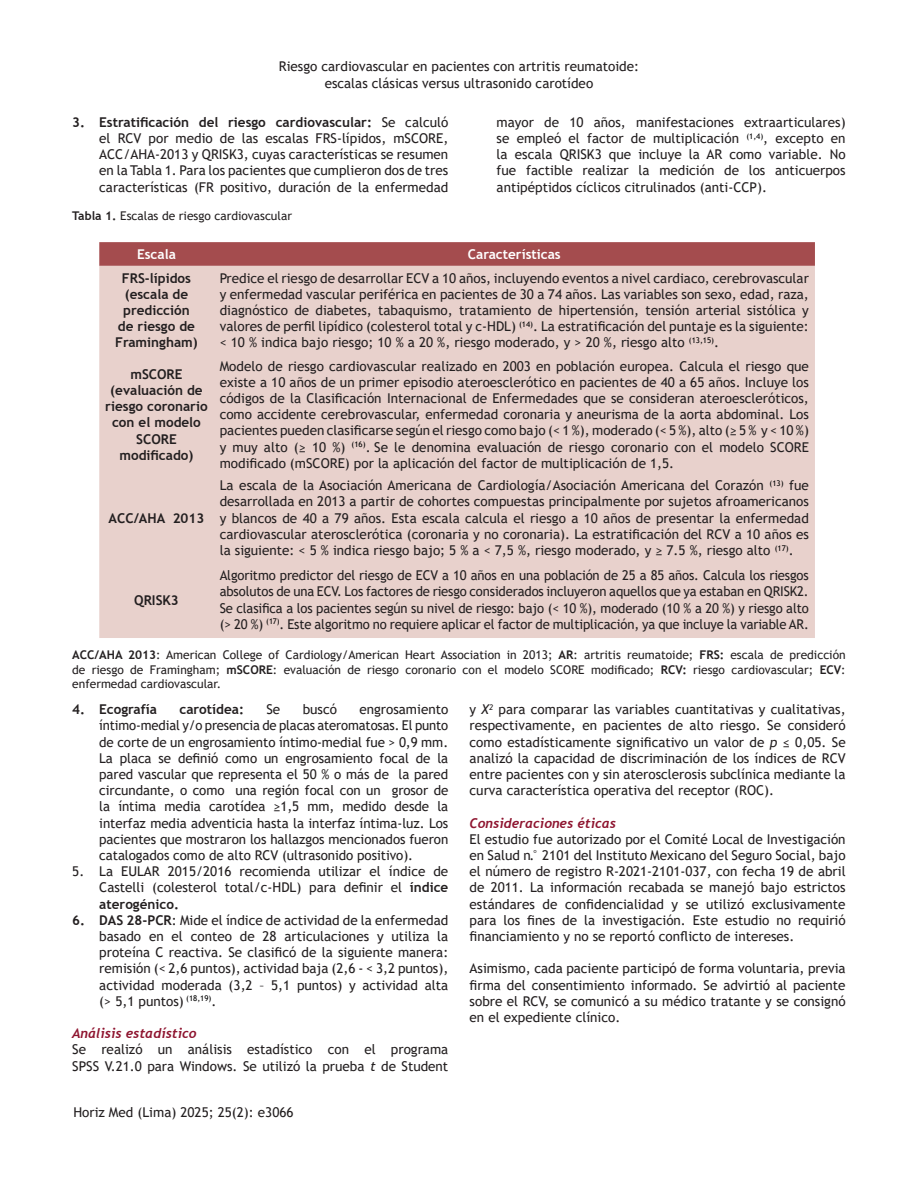
<style>
.page{position:relative;width:918px;height:1188px;background:#fff}
.page>*{position:absolute;margin:0;border:0;box-sizing:border-box;transform-origin:0 0}
.Texto{font:13.5px/16.2px "Trebuchet MS";color:#231f20;text-align:justify}
.Texto-2{font:700 13.5px/16.2px "Trebuchet MS";color:#231f20;text-align:center}
.Texto-3{font:italic 700 13.5px "Trebuchet";color:#8e142f}
.Texto-4{font:700 13.5px "Trebuchet MS";color:#fff}
.Texto-5{font:12px/14.4px "Trebuchet MS";color:#231f20;text-align:justify}
.s1{font-weight:700}
.s2{font-style:italic}
</style>
<div class="page">
<svg style="left:99px;top:242px;width:716px;height:24px;background:#a54e50"></svg>
<div style="left:99px;top:266px;width:716px;height:372px;background:#e8d1cc"></div>
<p class="Texto" style="left:279px;top:58px;width:362px;text-align:center">Riesgo cardiovascular en pacientes con artritis reumatoide: escalas clásicas versus ultrasonido carotídeo</p>
<p class="Texto" style="left:99px;top:114px;width:351px;text-indent:-27px"><span class="s1">3. Estratificación del riesgo cardiovascular:</span> Se calculó el RCV por medio de las escalas FRS-lípidos, mSCORE, ACC/AHA-2013 y QRISK3, cuyas características se resumen en la Tabla 1. Para los pacientes que cumplieron dos de tres características (FR positivo, duración de la enfermedad</p>
<p class="Texto" style="left:497px;top:114px;width:351px">mayor de 10 años, manifestaciones extraarticulares) se empleó el factor de multiplicación <sup>(1,4)</sup>, excepto en la escala QRISK3 que incluye la AR como variable. No fue factible realizar la medición de los anticuerpos antipéptidos cíclicos citrulinados (anti-CCP).</p>
<p class="Texto-5" style="left:72px;top:208px;width:221px"><span class="s1">Tabla 1.</span> Escalas de riesgo cardiovascular</p>
<p class="Texto-4" style="left:137px;top:246px;width:40px">Escala</p>
<p class="Texto-4" style="left:468px;top:246px;width:94px">Características</p>
<p class="Texto-2" style="left:115px;top:270px;width:84px">FRS-lípidos (escala de predicción de riesgo de<br>Framingham)</p>
<p class="Texto" style="left:220px;top:270px;width:591px">Predice el riesgo de desarrollar ECV a 10 años, incluyendo eventos a nivel cardiaco, cerebrovascular y enfermedad vascular periférica en pacientes de 30 a 74 años. Las variables son sexo, edad, raza, diagnóstico de diabetes, tabaquismo, tratamiento de hipertensión, tensión arterial sistólica y valores de perfil lipídico (colesterol total y c-HDL) <sup>(14)</sup>. La estratificación del puntaje es la siguiente: &lt; 10 % indica bajo riesgo; 10 % a 20 %, riesgo moderado, y &gt; 20 %, riesgo alto <sup>(13,15)</sup>.</p>
<p class="Texto-2" style="left:130px;top:366px;width:54px">mSCORE</p>
<p class="Texto-2" style="left:105px;top:382px;width:104px">(evaluación de riesgo coronario con el modelo<br>SCORE modificado)</p>
<p class="Texto" style="left:220px;top:358px;width:591px">Modelo de riesgo cardiovascular realizado en 2003 en población europea. Calcula el riesgo que existe a 10 años de un primer episodio ateroesclerótico en pacientes de 40 a 65 años. Incluye los códigos de la Clasificación Internacional de Enfermedades que se consideran ateroescleróticos, como accidente cerebrovascular, enfermedad coronaria y aneurisma de la aorta abdominal. Los pacientes pueden clasificarse según el riesgo como bajo (&lt; 1 %), moderado (&lt; 5 %), alto (≥ 5 % y &lt; 10 %) y muy alto (≥ 10 %) <sup>(16)</sup>. Se le denomina evaluación de riesgo coronario con el modelo SCORE modificado (mSCORE) por la aplicación del factor de multiplicación de 1,5.</p>
<p class="Texto-2" style="left:109px;top:510px;width:97px">ACC/AHA 2013</p>
<p class="Texto" style="left:220px;top:477px;width:591px">La escala de la Asociación Americana de Cardiología/Asociación Americana del Corazón <sup>(13)</sup> fue desarrollada en 2013 a partir de cohortes compuestas principalmente por sujetos afroamericanos y blancos de 40 a 79 años. Esta escala calcula el riesgo a 10 años de presentar la enfermedad cardiovascular aterosclerótica (coronaria y no coronaria). La estratificación del RCV a 10 años es la siguiente: &lt; 5 % indica riesgo bajo; 5 % a &lt; 7,5 %, riesgo moderado, y ≥ 7.5 %, riesgo alto <sup>(17)</sup>.</p>
<p class="Texto" style="left:220px;top:567px;width:591px">Algoritmo predictor del riesgo de ECV a 10 años en una población de 25 a 85 años. Calcula los riesgos absolutos de una ECV. Los factores de riesgo considerados incluyeron aquellos que ya estaban en QRISK2.<br>Se clasifica a los pacientes según su nivel de riesgo: bajo (&lt; 10 %), moderado (10 % a 20 %) y riesgo alto (&gt; 20 %) <sup>(17)</sup>. Este algoritmo no requiere aplicar el factor de multiplicación, ya que incluye la variable AR.</p>
<p class="Texto-5" style="left:72px;top:648px;width:775px"><span class="s1">ACC/AHA 2013</span>: American College of Cardiology/American Heart Association in 2013; <span class="s1">AR</span>: artritis reumatoide; <span class="s1">FRS:</span> escala de predicción de riesgo de Framingham; <span class="s1">mSCORE</span>: evaluación de riesgo coronario con el modelo SCORE modificado; <span class="s1">RCV:</span> riesgo cardiovascular; <span class="s1">ECV</span>: enfermedad cardiovascular.</p>
<p class="Texto-2" style="left:72px;top:701px;width:86px">4. Ecografía</p>
<p class="Texto-2" style="left:179px;top:701px;width:66px">carotídea:</p>
<p class="Texto" style="left:266px;top:701px;width:15px">Se</p>
<p class="Texto" style="left:303px;top:701px;width:36px">buscó</p>
<p class="Texto-2" style="left:134px;top:592px;width:46px">QRISK3</p>
<p class="Texto" style="left:470px;top:701px;width:378px">y <span class="s2">X</span><sup>2</sup> para comparar las variables cuantitativas y cualitativas, respectivamente, en pacientes de alto riesgo. Se consideró como estadísticamente significativo un valor de <span class="s2">p</span> ≤ 0,05. Se analizó la capacidad de discriminación de los índices de RCV entre pacientes con y sin aterosclerosis subclínica mediante la curva característica operativa del receptor (ROC).</p>
<p class="Texto-3" style="left:470px;top:814px;width:148px">Consideraciones éticas</p>
<p class="Texto" style="left:470px;top:831px;width:378px">El estudio fue autorizado por el Comité Local de Investigación en Salud n.° 2101 del Instituto Mexicano del Seguro Social, bajo el número de registro R-2021-2101-037, con fecha 19 de abril de 2011. La información recabada se manejó bajo estrictos estándares de confidencialidad y se utilizó exclusivamente para los fines de la investigación. Este estudio no requirió financiamiento y no se reportó conflicto de intereses.</p>
<p class="Texto" style="left:470px;top:960px;width:378px">Asimismo, cada paciente participó de forma voluntaria, previa firma del consentimiento informado. Se advirtió al paciente sobre el RCV, se comunicó a su médico tratante y se consignó en el expediente clínico.</p>
<p class="Texto" style="left:99px;top:701px;width:351px;text-indent:260px">engrosamiento íntimo-medial y/o presencia de placas ateromatosas. El punto de corte de un engrosamiento íntimo-medial fue &gt; 0,9 mm.<br>La placa se definió como un engrosamiento focal de la pared vascular que representa el 50 % o más de la pared circundante, o como una región focal con un grosor de la íntima media carotídea ≥1,5 mm, medido desde la interfaz media adventicia hasta la interfaz íntima-luz. Los pacientes que mostraron los hallazgos mencionados fueron catalogados como de alto RCV (ultrasonido positivo).</p>
<p class="Texto" style="left:99px;top:863px;width:351px;text-indent:-27px">5. La EULAR 2015/2016 recomienda utilizar el índice de Castelli (colesterol total/c-HDL) para definir el <span class="s1">índice aterogénico.</span></p>
<p class="Texto" style="left:99px;top:912px;width:351px;text-indent:-27px"><span class="s1">6. DAS 28-PCR</span>: Mide el índice de actividad de la enfermedad basado en el conteo de 28 articulaciones y utiliza la proteína C reactiva. Se clasificó de la siguiente manera: remisión (&lt; 2,6 puntos), actividad baja (2,6 - &lt; 3,2 puntos), actividad moderada (3,2 – 5,1 puntos) y actividad alta (&gt; 5,1 puntos) <sup>(18,19)</sup>.</p>
<p class="Texto-3" style="left:72px;top:1025px;width:126px">Análisis estadístico</p>
<p class="Texto" style="left:72px;top:1041px;width:378px">Se realizó un análisis estadístico con el programa<br>SPSS V.21.0 para Windows. Se utilizó la prueba <span class="s2">t</span> de Student</p>
<p class="Texto" style="left:73px;top:1104px;width:222px">Horiz Med (Lima) 2025; 25(2): e3066</p>
</div>
